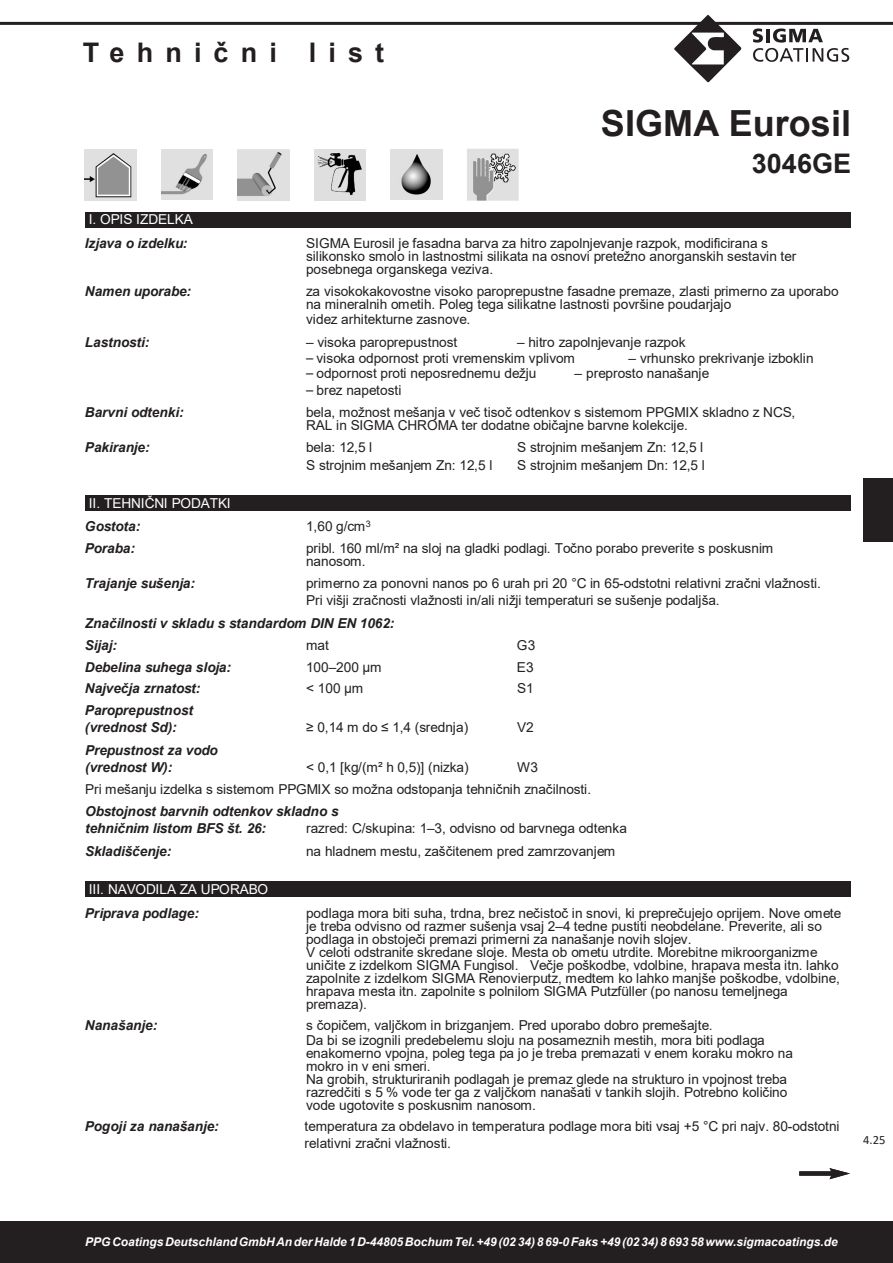
<style>
.page{position:relative;width:893px;height:1263px;background:#fff}
.page>*{position:absolute;margin:0;border:0;box-sizing:border-box;transform-origin:0 0}
.t1{font:700 36px "Arial";color:#231f20}
.t2{font:700 27px "Arial";letter-spacing:.45em;color:#231f20}
.t3{font:700 26.25px "Arial";letter-spacing:.5em;color:#231f20}
.t4{font:13.65px/13px "Arial";letter-spacing:-.005em;color:#231f20}
.t5{font:italic 700 13.65px/17px "Arial";letter-spacing:-.005em;color:#231f20}
.t6{font:italic 13.65px "Lucida Sans";color:#fff}
.t7{font:13.65px "Arial";letter-spacing:-.01em;color:#fff}
.t8{font:12.6px "Calibri";color:#231f20}
.t9{font:italic 700 12px "Arial";color:#fff}
.s1{font-family:"Calibri";font-size:15.15px}
</style>
<div class="page">
<div style="left:0;top:1221px;width:893px;height:42px;background:#231f20"></div>
<hr style="left:0;top:22px;width:893px;height:3px;background:#231f20">
<svg style="left:674px;top:15px;width:67px;height:67px"></svg>
<svg style="left:753px;top:29px;width:96px;height:33px"></svg>
<div style="left:85px;top:212px;width:765px;height:15px;background:#231f20"></div>
<div style="left:85px;top:495px;width:765px;height:16px;background:#231f20"></div>
<div style="left:85px;top:881px;width:765px;height:16px;background:#231f20"></div>
<div style="left:799px;top:1171px;width:34px;height:5px;background:#231f20"></div>
<svg style="left:829px;top:1168px;width:21px;height:11px"></svg>
<img style="left:162px;top:149px;width:50px;height:51px">
<img style="left:238px;top:149px;width:51px;height:51px">
<img style="left:391px;top:149px;width:51px;height:51px">
<img style="left:467px;top:149px;width:52px;height:51px">
<img style="left:85px;top:149px;width:51px;height:51px">
<img style="left:315px;top:149px;width:50px;height:51px">
<div style="left:863px;top:479px;width:29px;height:63px;background:#231f20"></div>
<h3 class="t3" style="left:85px;top:33px;width:39px">T e</h3>
<h3 class="t3" style="left:165px;top:33px;width:141px">hnični</h3>
<h2 class="t2" style="left:83px;top:33px;width:303px">Tehnični list</h2>
<h1 class="t1" style="left:601px;top:98px;width:252px">SIGMA Eurosil</h1>
<h2 class="t2" style="left:752px;top:145px;width:101px">3046GE</h2>
<p class="t7" style="left:89px;top:210px;width:105px">I. OPIS IZDELKA</p>
<p class="t5" style="left:85px;top:235px;width:104px">Izjava o izdelku:</p>
<p class="t4" style="left:306px;top:236px;width:492px">SIGMA Eurosil je fasadna barva za hitro zapolnjevanje razpok, modificirana s silikonsko smolo in lastnostmi silikata na osnovi pretežno anorganskih sestavin ter posebnega organskega veziva.</p>
<p class="t5" style="left:85px;top:283px;width:108px">Namen uporabe:</p>
<p class="t4" style="left:306px;top:284px;width:534px">za visokokakovostne visoko paroprepustne fasadne premaze, zlasti primerno za uporabo na mineralnih ometih. Poleg tega silikatne lastnosti površine poudarjajo</p>
<p class="t4" style="left:306px;top:313px;width:166px">videz arhitekturne zasnove.</p>
<p class="t5" style="left:85px;top:334px;width:66px">Lastnosti:</p>
<p class="t4" style="left:306px;top:336px;width:153px">– visoka paroprepustnost</p>
<p class="t4" style="left:517px;top:336px;width:170px">– hitro zapolnjevanje razpok</p>
<p class="t4" style="left:306px;top:351px;width:270px"><span class="s1">–</span> visoka odpornost proti vremenskim vplivom</p>
<p class="t4" style="left:629px;top:351px;width:187px">– vrhunsko prekrivanje izboklin</p>
<p class="t4" style="left:306px;top:366px;width:232px"><span class="s1">–</span> odpornost proti neposrednemu dežju</p>
<p class="t4" style="left:575px;top:366px;width:136px">– preprosto nanašanje</p>
<p class="t4" style="left:306px;top:383px;width:97px"><span class="s1">–</span> brez napetosti</p>
<p class="t5" style="left:85px;top:404px;width:100px">Barvni odtenki:</p>
<p class="t4" style="left:306px;top:405px;width:491px">bela, možnost mešanja v več tisoč odtenkov s sistemom PPGMIX skladno z NCS,<br>RAL in SIGMA CHROMA ter dodatne običajne barvne kolekcije.</p>
<p class="t5" style="left:85px;top:439px;width:66px">Pakiranje:</p>
<p class="t4" style="left:306px;top:441px;width:68px">bela: 12,5 l</p>
<p class="t4" style="left:517px;top:441px;width:188px">S strojnim mešanjem Zn: 12,5 l</p>
<p class="t4" style="left:306px;top:458px;width:188px">S strojnim mešanjem Zn: 12,5 l</p>
<p class="t4" style="left:517px;top:458px;width:189px">S strojnim mešanjem Dn: 12,5 l</p>
<p class="t7" style="left:89px;top:494px;width:143px">II. TEHNIČNI PODATKI</p>
<p class="t5" style="left:85px;top:518px;width:57px">Gostota:</p>
<p class="t4" style="left:306px;top:520px;width:66px">1,60 g/cm<sup>3</sup></p>
<p class="t5" style="left:85px;top:540px;width:51px">Poraba:</p>
<p class="t4" style="left:306px;top:541px;width:469px">pribl. 160 ml/m² na sloj na gladki podlagi. Točno porabo preverite s poskusnim nanosom.</p>
<p class="t5" style="left:85px;top:576px;width:112px">Trajanje sušenja:</p>
<p class="t4" style="left:306px;top:575px;width:517px;line-height:17px">primerno za ponovni nanos po 6 urah pri 20 °C in 65-odstotni relativni zračni vlažnosti.<br>Pri višji zračnosti vlažnosti in/ali nižji temperaturi se sušenje podaljša.</p>
<p class="t5" style="left:85px;top:612px;width:311px;line-height:22.4px">Značilnosti v skladu s standardom DIN EN 1062:<br>Sijaj:</p>
<p class="t4" style="left:306px;top:639px;width:24px">mat</p>
<p class="t4" style="left:517px;top:639px;width:20px">G3</p>
<p class="t5" style="left:85px;top:659px;width:148px">Debelina suhega sloja:</p>
<p class="t4" style="left:306px;top:660px;width:77px">100–200 μm</p>
<p class="t4" style="left:517px;top:660px;width:18px">E3</p>
<p class="t5" style="left:85px;top:680px;width:117px">Največja zrnatost:</p>
<p class="t4" style="left:306px;top:682px;width:59px">&lt; 100 μm</p>
<p class="t4" style="left:517px;top:682px;width:18px">S1</p>
<p class="t5" style="left:85px;top:702px;width:109px">Paroprepustnost (vrednost Sd):</p>
<p class="t4" style="left:306px;top:721px;width:164px">≥ 0,14 m do ≤ 1,4 (srednja)</p>
<p class="t4" style="left:517px;top:721px;width:18px">V2</p>
<p class="t5" style="left:85px;top:742px;width:134px">Prepustnost za vodo (vrednost W):</p>
<p class="t4" style="left:306px;top:761px;width:164px">&lt; 0,1 [kg/(m² h 0,5)] (nizka)</p>
<p class="t4" style="left:85px;top:756px;width:508px;line-height:22.4px;text-indent:432px">W3<br>Pri mešanju izdelka s sistemom PPGMIX so možna odstopanja tehničnih značilnosti.</p>
<p class="t5" style="left:85px;top:803px;width:255px">Obstojnost barvnih odtenkov skladno s tehničnim listom BFS št. 26:</p>
<p class="t4" style="left:306px;top:822px;width:322px">razred: C/skupina: 1–3, odvisno od barvnega odtenka</p>
<p class="t5" style="left:85px;top:843px;width:88px">Skladiščenje:</p>
<p class="t4" style="left:306px;top:844px;width:311px">na hladnem mestu, zaščitenem pred zamrzovanjem</p>
<p class="t7" style="left:89px;top:880px;width:181px">III. NAVODILA ZA UPORABO</p>
<p class="t5" style="left:85px;top:905px;width:116px">Priprava podlage:</p>
<p class="t4" style="left:306px;top:906px;width:537px">podlaga mora biti suha, trdna, brez nečistoč in snovi, ki preprečujejo oprijem. Nove omete je treba odvisno od razmer sušenja vsaj 2–4 tedne pustiti neobdelane. Preverite, ali so podlaga in obstoječi premazi primerni za nanašanje novih slojev.<br>V celoti odstranite skredane sloje. Mesta ob ometu utrdite. Morebitne mikroorganizme uničite z izdelkom SIGMA Fungisol. Večje poškodbe, vdolbine, hrapava mesta itn. lahko zapolnite z izdelkom SIGMA Renovierputz, medtem ko lahko manjše poškodbe, vdolbine, hrapava mesta itn. zapolnite s polnilom SIGMA Putzfüller (po nanosu temeljnega premaza).</p>
<p class="t5" style="left:85px;top:1017px;width:74px">Nanašanje:</p>
<p class="t4" style="left:306px;top:1018px;width:460px;line-height:14.4px">s čopičem, valjčkom in brizganjem. Pred uporabo dobro premešajte.<br>Da bi se izognili predebelemu sloju na posameznih mestih, mora biti podlaga</p>
<p class="t4" style="left:306px;top:1046px;width:488px">enakomerno vpojna, poleg tega pa jo je treba premazati v enem koraku mokro na mokro in v eni smeri.<br>Na grobih, strukturiranih podlagah je premaz glede na strukturo in vpojnost treba razredčiti s 5 % vode ter ga z valjčkom nanašati v tankih slojih. Potrebno količino vode ugotovite s poskusnim nanosom.</p>
<p class="t5" style="left:85px;top:1118px;width:135px">Pogoji za nanašanje:</p>
<p class="t4" style="left:305px;top:1117px;width:536px;line-height:17px">temperatura za obdelavo in temperatura podlage mora biti vsaj +5 °C pri najv. 80-odstotni relativni zračni vlažnosti.</p>
<p class="t8" style="left:863px;top:1131px;width:24px">4.25</p>
<p class="t6" style="left:85px;top:1234px;width:770px">PPG Coatings Deutschland GmbH An der Halde 1 D-44805 Bochum Tel. +49 (02 34) 8 690 Faks +49 (02 34) 8 693 58</p>
<p class="t9" style="left:85px;top:1234px;width:754px">PPG Coatings Deutschland GmbH An der Halde 1 D-44805 Bochum Tel. +49 (02 34) 8 69-0 Faks +49 (02 34) 8 693 58 www.sigmacoatings.de</p>
</div>
